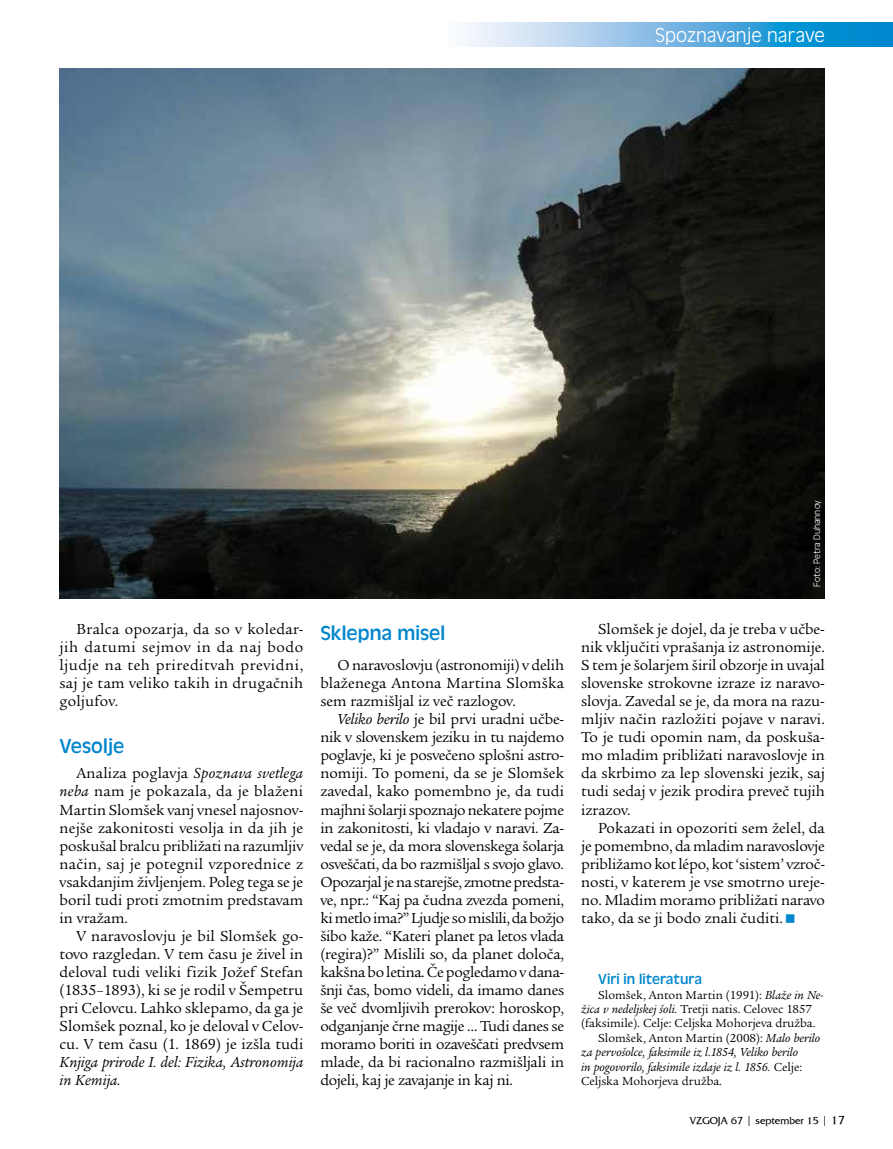
<style>
.page{position:relative;width:893px;height:1149px;background:#fff}
.page>*{position:absolute;margin:0;border:0;box-sizing:border-box;transform-origin:0 0}
.t1{font:21px "Antique Oli TEE";color:#0086cc}
.t2{font:21px "Antique Oli TEE Ligh";color:#fff}
.t3{font:15px/18px "Legacy Ser Itc TEE";color:#000;text-align:justify}
.t4{font:italic 15px/18px "Legacy Ser Itc TEE";color:#000}
.t5{font:15px "Antique Oli TEE";color:#0086cc}
.t6{font:12px "Legacy Ser Itc TEE";color:#000}
.t7{font:italic 12px "Legacy Ser Itc TEE";color:#000}
.t8{font:10.5px "France VZG";color:#000}
.t9{font:9.75px "Antique Oli TEE Ligh";color:#fff}
.s1{font-style:italic}
.s2{font-style:normal}
.s3{font-family:"Legacy Ser Itc TEE";font-size:12px}
.s4{font-size:12px}
</style>
<div class="page">
<img style="left:466px;top:23px;width:427px;height:23px">
<img style="left:60px;top:69px;width:765px;height:529px">
<h1 class="t2" style="left:655px;top:24px;width:171px">Spoznavanje narave</h1>
<p class="t3" style="left:60px;top:620px;width:245px;text-indent:17px">Bralca opozarja, da so v koledar&shy;jih datumi sejmov in da naj bodo ljudje na teh prireditvah previdni, saj je tam veliko takih in drugačnih goljufov.</p>
<h1 class="t1" style="left:60px;top:734px;width:66px">Vesolje</h1>
<p class="t3" style="left:60px;top:764px;width:245px;text-indent:17px">Analiza poglavja <span class="s1">Spoznava svetlega neba</span> nam je pokazala, da je blaženi Martin Slomšek vanj vnesel najosnov&shy;nejše zakonitosti vesolja in da jih je poskušal bralcu približati na razumljiv način, saj je potegnil vzporednice z vsakdanjim življenjem. Poleg tega se je boril tudi proti zmotnim predstavam in vražam.</p>
<p class="t3" style="left:60px;top:926px;width:245px;text-indent:17px">V naravoslovju je bil Slomšek go&shy;tovo razgledan. V tem času je živel in deloval tudi veliki fizik Jožef Stefan (1835–1893), ki se je rodil v Šempetru pri Celovcu. Lahko sklepamo, da ga je Slomšek poznal, ko je deloval v Celov&shy;cu. V tem času (1. 1869) je izšla tudi</p>
<p class="t4" style="left:60px;top:1052px;width:245px">Knjiga prirode I. del: Fizika, Astronomija in Kemija.</p>
<h1 class="t1" style="left:320px;top:621px;width:126px">Sklepna misel</h1>
<p class="t3" style="left:320px;top:656px;width:245px;text-indent:17px">O naravoslovju (astronomiji) v delih blaženega Antona Martina Slomška sem razmišljal iz več razlogov.</p>
<p class="t3" style="left:320px;top:710px;width:245px;text-indent:17px"><span class="s1">Veliko berilo</span> je bil prvi uradni učbe&shy;nik v slovenskem jeziku in tu najdemo poglavje, ki je posvečeno splošni astro&shy;nomiji. To pomeni, da se je Slomšek zavedal, kako pomembno je, da tudi majhni šolarji spoznajo nekatere pojme in zakonitosti, ki vladajo v naravi. Za&shy;vedal se je, da mora slovenskega šolarja osveščati, da bo razmišljal s svojo glavo.<br>Opozarjal je na starejše, zmotne predsta&shy;ve, npr.: “Kaj pa čudna zvezda pomeni, ki metlo ima?” Ljudje so mislili, da božjo šibo kaže. “Kateri planet pa letos vlada (regira)?” Mislili so, da planet določa, kakšna bo letina. Če pogledamo v dana&shy;šnji čas, bomo videli, da imamo danes še več dvomljivih prerokov: horoskop, odganjanje črne magije … Tudi danes se moramo boriti in ozaveščati predvsem mlade, da bi racionalno razmišljali in dojeli, kaj je zavajanje in kaj ni.</p>
<p class="t9" style="left:812px;top:586px;width:88px;rotate:-90deg">Foto: Petra Duhannoy</p>
<p class="t3" style="left:581px;top:620px;width:245px;text-indent:17px">Slomšek je dojel, da je treba v učbe&shy;nik vključiti vprašanja iz astronomije.<br>S tem je šolarjem širil obzorje in uvajal slovenske strokovne izraze iz naravo&shy;slovja. Zavedal se je, da mora na razu&shy;mljiv način razložiti pojave v naravi.<br>To je tudi opomin nam, da poskuša&shy;mo mladim približati naravoslovje in da skrbimo za lep slovenski jezik, saj tudi sedaj v jezik prodira preveč tujih izrazov.</p>
<p class="t3" style="left:581px;top:818px;width:245px;text-indent:17px">Pokazati in opozoriti sem želel, da je pomembno, da mladim naravoslovje približamo kot lépo, kot ‘sistem’ vzroč&shy;nosti, v katerem je vse smotrno ureje&shy;no. Mladim moramo približati naravo tako, da se ji bodo znali čuditi.</p>
<p class="t5" style="left:598px;top:970px;width:105px">Viri in literatura</p>
<p class="t6" style="left:598px;top:986px;width:227px">Slomšek, Anton Martin (1991): <span class="s1">Blaže in Ne-</span></p>
<p class="t6" style="left:581px;top:1001px;width:232px"><span class="s1">žica v nedeljskej šoli.</span> Tretji natis. Celovec 1857</p>
<p class="t6" style="left:581px;top:1015px;width:236px">(faksimile). Celje: Celjska Mohorjeva družba.</p>
<p class="t6" style="left:598px;top:1030px;width:224px">Slomšek, Anton Martin (2008): <span class="s1">Malo berilo</span></p>
<p class="t7" style="left:581px;top:1044px;width:219px">za pervošolce, faksimile iz l.1854, Veliko berilo</p>
<p class="t7" style="left:581px;top:1058px;width:223px">in pogovorilo, faksimile izdaje iz l. 1856. <span class="s2">Celje:</span></p>
<p class="t6" style="left:581px;top:1073px;width:142px">Celjska Mohorjeva družba.</p>
<p class="t8" style="left:690px;top:1114px;width:156px">VZGOJA 67 <span class="s3">|</span> september 15 <span class="s3">|</span> <span class="s4">17</span></p>
</div>
